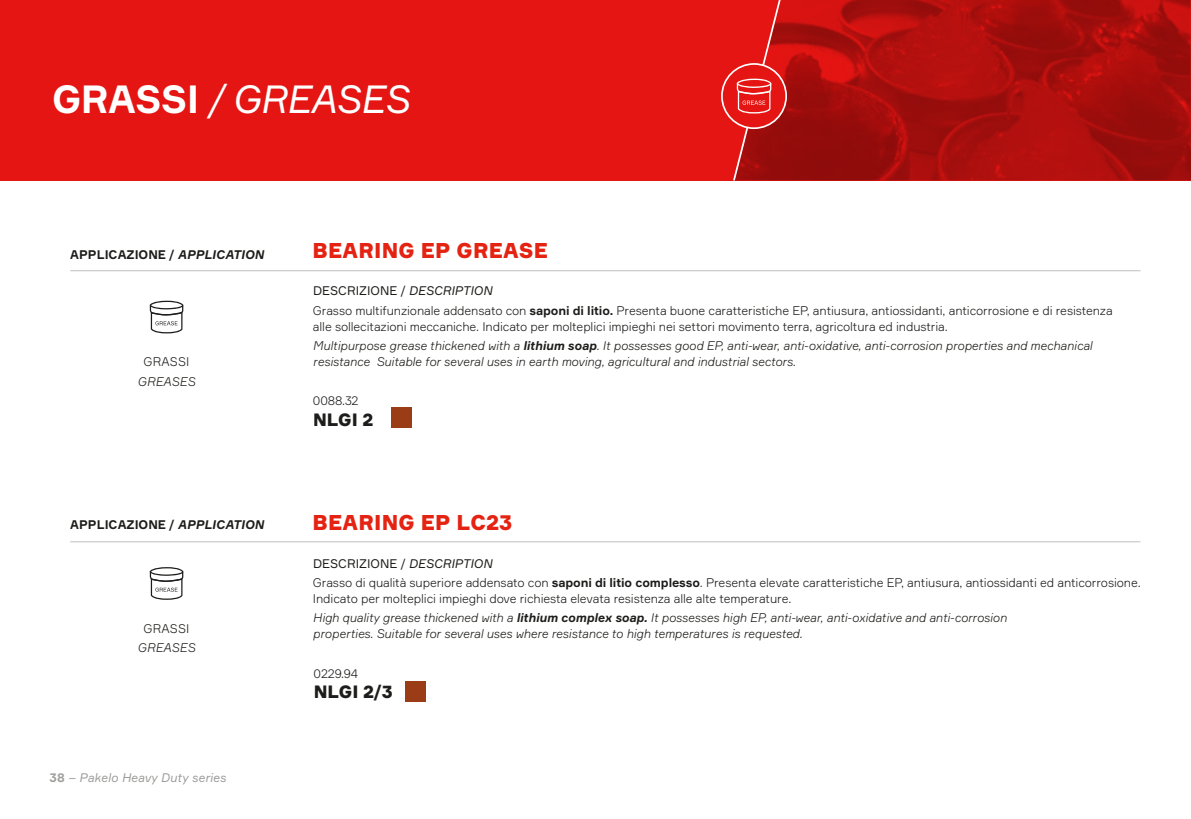
<style>
.page{position:relative;width:1191px;height:819px;background:#fff}
.page>*{position:absolute;margin:0;border:0;box-sizing:border-box;transform-origin:0 0}
.t1{font:italic 38.5px "Formular";letter-spacing:-.02em;color:#fff}
.t2{font:900 21px "Formular";letter-spacing:.01em;color:#e42313}
.t3{font:900 17.5px "Formular";color:#1d1d1b}
.t4{font:italic 300 12.25px/19.2px "Formular";letter-spacing:-.01em;color:#1d1d1b}
.t5{font:300 12.25px/19.2px "Formular";letter-spacing:-.01em;color:#1d1d1b}
.t6{font:700 12.25px "Formular";color:#1d1d1b}
.t7{font:italic 12.25px "Formular";color:#9d9d9c}
.t8{font:italic 300 12.25px "Formular";letter-spacing:.01em;color:#1d1d1b}
.s1{font-weight:700;font-style:normal}
.s2{font-style:italic}
.s3{font-weight:400}
.s4{font-weight:400;font-style:italic}
.s5{font-weight:700}
.s6{font-style:normal}
</style>
<div class="page">
<div style="left:391px;top:407px;width:21px;height:21px;background:#9a3c16"></div>
<div style="left:0;top:0;width:1191px;height:180px;background:#e41513"></div>
<img style="left:792px;top:0;width:399px;height:180px">
<hr style="left:70px;top:270px;width:1070px;height:1px;background:#c1c0c0">
<hr style="left:70px;top:541px;width:1070px;height:1px;background:#c1c0c0">
<div style="left:405px;top:681px;width:20px;height:21px;background:#9a3c16"></div>
<svg style="left:721px;top:0;width:71px;height:181px"></svg>
<svg style="left:150px;top:300px;width:33px;height:33px"></svg>
<svg style="left:150px;top:567px;width:33px;height:32px"></svg>
<h1 class="t1" style="left:52px;top:76px;width:359px"><span class="s1">GRASSI</span> / GREASES</h1>
<p class="t6" style="left:70px;top:246px;width:195px">APPLICAZIONE / <span class="s2">APPLICATION</span></p>
<p class="t5" style="left:144px;top:352px;width:47px">GRASSI</p>
<p class="t8" style="left:138px;top:374px;width:59px">GREASES</p>
<h2 class="t2" style="left:312px;top:237px;width:237px">BEARING EP GREASE</h2>
<p class="t5" style="left:313px;top:281px;width:801px"><span class="s3">DESCRIZIONE /</span> <span class="s4">DESCRIPTION<br></span>Grasso multifunzionale addensato con <span class="s5">saponi di litio.</span> Presenta buone caratteristiche EP, antiusura, antiossidanti, anticorrosione e di resistenza</p>
<p class="t4" style="left:313px;top:316px;width:781px"><span class="s6">alle sollecitazioni meccaniche. Indicato per molteplici impieghi nei settori movimento terra, agricoltura ed industria.<br></span>Multipurpose grease thickened with a <span class="s5">lithium soap</span>. It possesses good EP, anti-wear, anti-oxidative, anti-corrosion properties and mechanical</p>
<p class="t4" style="left:313px;top:351px;width:484px">resistance Suitable for several uses in earth moving, agricultural and industrial sectors.</p>
<p class="t5" style="left:313px;top:390px;width:47px">0088.32</p>
<h3 class="t3" style="left:313px;top:408px;width:62px">NLGI 2</h3>
<p class="t6" style="left:70px;top:517px;width:195px">APPLICAZIONE / <span class="s2">APPLICATION</span></p>
<h2 class="t2" style="left:312px;top:509px;width:201px">BEARING EP LC23</h2>
<p class="t5" style="left:313px;top:553px;width:829px"><span class="s3">DESCRIZIONE /</span> <span class="s4">DESCRIPTION<br></span>Grasso di qualità superiore addensato con <span class="s5">saponi di litio complesso</span>. Presenta elevate caratteristiche EP, antiusura, antiossidanti ed anticorrosione.</p>
<p class="t4" style="left:313px;top:588px;width:695px"><span class="s6">Indicato per molteplici impieghi dove richiesta elevata resistenza alle alte temperature.<br></span>High quality grease thickened with a <span class="s5">lithium complex soap.</span> It possesses high EP, anti-wear, anti-oxidative and anti-corrosion</p>
<p class="t4" style="left:313px;top:623px;width:491px">properties. Suitable for several uses where resistance to high temperatures is requested.</p>
<p class="t5" style="left:313px;top:663px;width:46px">0229.94</p>
<h3 class="t3" style="left:314px;top:681px;width:80px">NLGI 2/3</h3>
<p class="t5" style="left:144px;top:618px;width:47px">GRASSI</p>
<p class="t8" style="left:138px;top:640px;width:59px">GREASES</p>
<p class="t7" style="left:50px;top:769px;width:178px"><span class="s1">38</span> – Pakelo Heavy Duty series</p>
</div>
